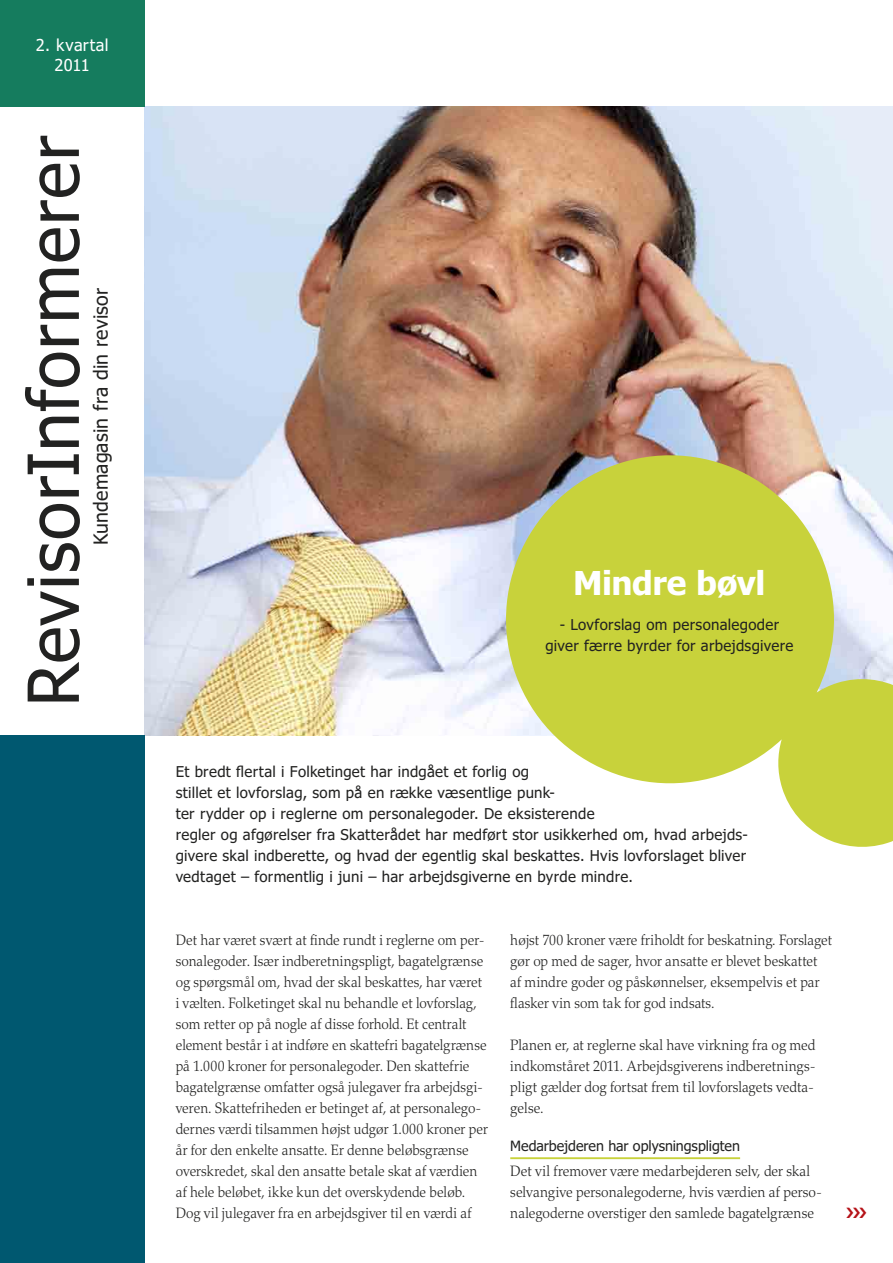
<style>
.page{position:relative;width:893px;height:1263px;background:#fff}
.page>*{position:absolute;margin:0;border:0;box-sizing:border-box;transform-origin:0 0}
.t1{font:70.5px "Tahoma";letter-spacing:.01em;color:#222221}
.t2{font:700 33px "Tahoma";letter-spacing:-.01em;color:#fff}
.t3{font:19.5px "Tahoma";letter-spacing:.01em;color:#222221}
.t4{font:16.5px/19.8px "Tahoma";letter-spacing:.02em;color:#fff;text-align:center}
.t5{font:300 15px/21px "Palatino";color:#222221;scale:.92 1}
.t6{font:15px/21px "Tahoma";letter-spacing:.02em;color:#222221}
.t7{font:300 15px/21px "Palatino";color:#222221;text-align:justify;scale:.93 1}
.t8{font:14.25px "Tahoma";letter-spacing:-.005em;color:#222221}
</style>
<div class="page">
<img style="left:145px;top:106px;width:748px;height:630px">
<div style="left:0;top:0;width:145px;height:106px;background:#157c5e"></div>
<div style="left:0;top:736px;width:145px;height:527px;background:#005870"></div>
<hr style="left:510px;top:1157px;width:230px;height:2px;background:#c8d23b">
<svg style="left:487px;top:436px;width:406px;height:411px;fill:#c8d23b"></svg>
<p class="t4" style="left:36px;top:34px;width:74px">2. kvartal<br>2011</p>
<h1 class="t1" style="left:6px;top:707px;width:573px;rotate:-90deg">RevisorInformerer</h1>
<h3 class="t3" style="left:88px;top:545px;width:259px;rotate:-90deg">Kundemagasin fra din revisor</h3>
<h2 class="t2" style="left:573px;top:559px;width:194px">Mindre bøvl</h2>
<p class="t6" style="left:545px;top:613px;width:249px;text-align:center">- Lovforslag om personalegoder giver færre byrder for arbejdsgivere</p>
<p class="t6" style="left:176px;top:760px;width:574px">Et bredt flertal i Folketinget har indgået et forlig og<br>stillet et lovforslag, som på en række væsentlige punk-<br>ter rydder op i reglerne om personalegoder. De eksisterende<br>regler og afgørelser fra Skatterådet har medført stor usikkerhed om, hvad arbejds&shy;givere skal indberette, og hvad der egentlig skal beskattes. Hvis lovforslaget bliver vedtaget – formentlig i juni – har arbejdsgiverne en byrde mindre.</p>
<p class="t5" style="left:176px;top:930px;width:341px">Det har været svært at finde rundt i reglerne om per&shy;sonalegoder. Især indberetningspligt, bagatelgrænse og spørgsmål om, hvad der skal beskattes, har været i vælten. Folketinget skal nu behandle et lovforslag, som retter op på nogle af disse forhold. Et centralt element består i at indføre en skattefri bagatelgrænse på 1.000 kroner for personalegoder. Den skattefrie bagatelgrænse omfatter også julegaver fra arbejdsgi&shy;veren. Skattefriheden er betinget af, at personalego&shy;dernes værdi tilsammen højst udgør 1.000 kroner per år for den enkelte ansatte. Er denne beløbsgrænse overskredet, skal den ansatte betale skat af værdien af hele beløbet, ikke kun det overskydende beløb.<br>Dog vil julegaver fra en arbejdsgiver til en værdi af</p>
<p class="t5" style="left:510px;top:930px;width:351px">højst 700 kroner være friholdt for beskatning. Forslaget gør op med de sager, hvor ansatte er blevet beskattet af mindre goder og påskønnelser, eksempelvis et par flasker vin som tak for god indsats.</p>
<p class="t7" style="left:510px;top:1035px;width:330px">Planen er, at reglerne skal have virkning fra og med indkomståret 2011. Arbejdsgiverens indberetnings&shy;pligt gælder dog fortsat frem til lovforslagets vedta&shy;gelse.</p>
<p class="t8" style="left:510px;top:1136px;width:231px">Medarbejderen har oplysningspligten</p>
<p class="t7" style="left:510px;top:1161px;width:337px;text-align:left">Det vil fremover være medarbejderen selv, der skal selvangive personalegoderne, hvis værdien af perso&shy;nalegoderne overstiger den samlede bagatelgrænse</p>
</div>
